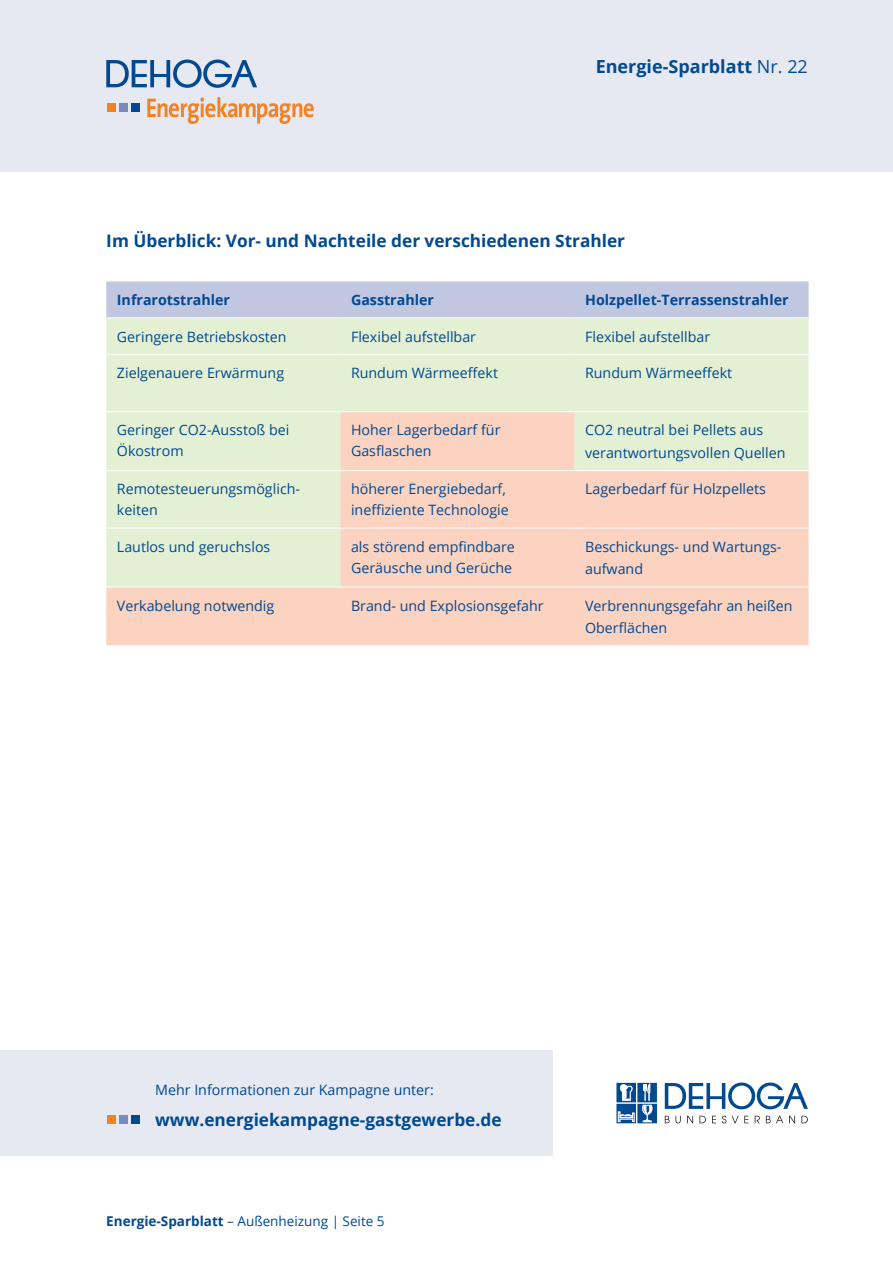
<style>
.page{position:relative;width:893px;height:1263px;background:#fff}
.page>*{position:absolute;margin:0;border:0;box-sizing:border-box;transform-origin:0 0}
.t1{font:700 18px "Open Sans";color:#014990}
.t2{font:700 17.25px "Open Sans";color:#014990}
.t3{font:14.25px/21px "Open Sans";color:#014990}
.t4{font:700 14.25px "Open Sans";color:#014990}
.t5{font:13.5px "Open Sans";color:#014990}
.s1{font-weight:400}
.s2{font-weight:700}
</style>
<div class="page">
<div style="left:0;top:0;width:893px;height:171px;background:#e6e8f2"></div>
<svg style="left:106px;top:60px;width:151px;height:28px"></svg>
<div style="left:132px;top:103px;width:8px;height:8px;background:#014990"></div>
<div style="left:119px;top:103px;width:8px;height:8px;background:#788bbc"></div>
<div style="left:107px;top:103px;width:8px;height:8px;background:#f58220"></div>
<svg style="left:147px;top:97px;width:167px;height:27px"></svg>
<div style="left:0;top:1050px;width:553px;height:105px;background:#e6e8f2"></div>
<div style="left:132px;top:1115px;width:8px;height:8px;background:#014990"></div>
<div style="left:119px;top:1115px;width:8px;height:8px;background:#788bbc"></div>
<div style="left:107px;top:1115px;width:8px;height:8px;background:#f58220"></div>
<svg style="left:616px;top:1083px;width:41px;height:40px;background:#5182b2"></svg>
<svg style="left:665px;top:1082px;width:143px;height:27px"></svg>
<svg style="left:665px;top:1115px;width:143px;height:8px"></svg>
<div style="left:106px;top:281px;width:702px;height:36px;background:#c1c7e1"></div>
<div style="left:106px;top:318px;width:702px;height:93px;background:#e4f0d4"></div>
<svg style="left:106px;top:412px;width:702px;height:233px;background:#f4dcc7"></svg>
<hr style="left:106px;top:354px;width:234px;height:1px;background:#fff">
<hr style="left:340px;top:354px;width:234px;height:1px;background:#fff">
<hr style="left:574px;top:354px;width:234px;height:1px;background:#fff">
<hr style="left:106px;top:470px;width:234px;height:1px;background:#fff">
<hr style="left:340px;top:470px;width:234px;height:1px;background:#fff">
<hr style="left:574px;top:470px;width:234px;height:1px;background:#fff">
<hr style="left:106px;top:528px;width:234px;height:1px;background:#fff">
<hr style="left:340px;top:528px;width:234px;height:1px;background:#fff">
<hr style="left:574px;top:528px;width:234px;height:1px;background:#fff">
<hr style="left:106px;top:587px;width:234px;height:1px;background:#fff">
<hr style="left:340px;top:587px;width:234px;height:1px;background:#fff">
<hr style="left:574px;top:587px;width:234px;height:1px;background:#fff">
<p class="t1" style="left:596px;top:54px;width:214px">Energie-Sparblatt <span class="s1">Nr. 22</span></p>
<p class="t2" style="left:106px;top:229px;width:520px">Im Überblick: Vor- und Nachteile der verschiedenen Strahler</p>
<p class="t4" style="left:117px;top:290px;width:115px">Infrarotstrahler</p>
<p class="t4" style="left:351px;top:290px;width:84px">Gasstrahler</p>
<p class="t4" style="left:585px;top:290px;width:205px">Holzpellet-Terrassenstrahler</p>
<p class="t3" style="left:117px;top:325px;width:171px">Geringere Betriebskosten</p>
<p class="t3" style="left:351px;top:325px;width:127px">Flexibel aufstellbar</p>
<p class="t3" style="left:585px;top:325px;width:127px">Flexibel aufstellbar</p>
<p class="t3" style="left:117px;top:362px;width:169px">Zielgenauere Erwärmung</p>
<p class="t3" style="left:351px;top:362px;width:149px">Rundum Wärmeeffekt</p>
<p class="t3" style="left:585px;top:362px;width:149px">Rundum Wärmeeffekt</p>
<p class="t3" style="left:117px;top:419px;width:174px">Geringer CO2-Ausstoß bei<br>Ökostrom</p>
<p class="t3" style="left:351px;top:419px;width:151px">Hoher Lagerbedarf für<br>Gasflaschen</p>
<p class="t3" style="left:585px;top:419px;width:202px;line-height:22.5px">CO2 neutral bei Pellets aus verantwortungsvollen Quellen</p>
<p class="t3" style="left:117px;top:478px;width:184px">Remotesteuerungsmöglich&shy;keiten</p>
<p class="t3" style="left:351px;top:478px;width:159px">höherer Energiebedarf, ineffiziente Technologie</p>
<p class="t3" style="left:585px;top:478px;width:182px">Lagerbedarf für Holzpellets</p>
<p class="t3" style="left:117px;top:536px;width:155px">Lautlos und geruchslos</p>
<p class="t3" style="left:351px;top:536px;width:165px">als störend empfindbare<br>Geräusche und Gerüche</p>
<p class="t3" style="left:585px;top:535px;width:198px;line-height:22.5px">Beschickungs- und Wartungs&shy;aufwand</p>
<p class="t3" style="left:117px;top:595px;width:159px">Verkabelung notwendig</p>
<p class="t3" style="left:351px;top:595px;width:194px">Brand- und Explosionsgefahr</p>
<p class="t3" style="left:585px;top:594px;width:209px;line-height:22.5px">Verbrennungsgefahr an heißen<br>Oberflächen</p>
<p class="t3" style="left:155px;top:1079px;width:280px">Mehr Informationen zur Kampagne unter:</p>
<p class="t2" style="left:155px;top:1107px;width:348px">www.energiekampagne-gastgewerbe.de</p>
<p class="t5" style="left:106px;top:1211px;width:280px"><span class="s2">Energie-Sparblatt</span> – Außenheizung | Seite 5</p>
</div>
